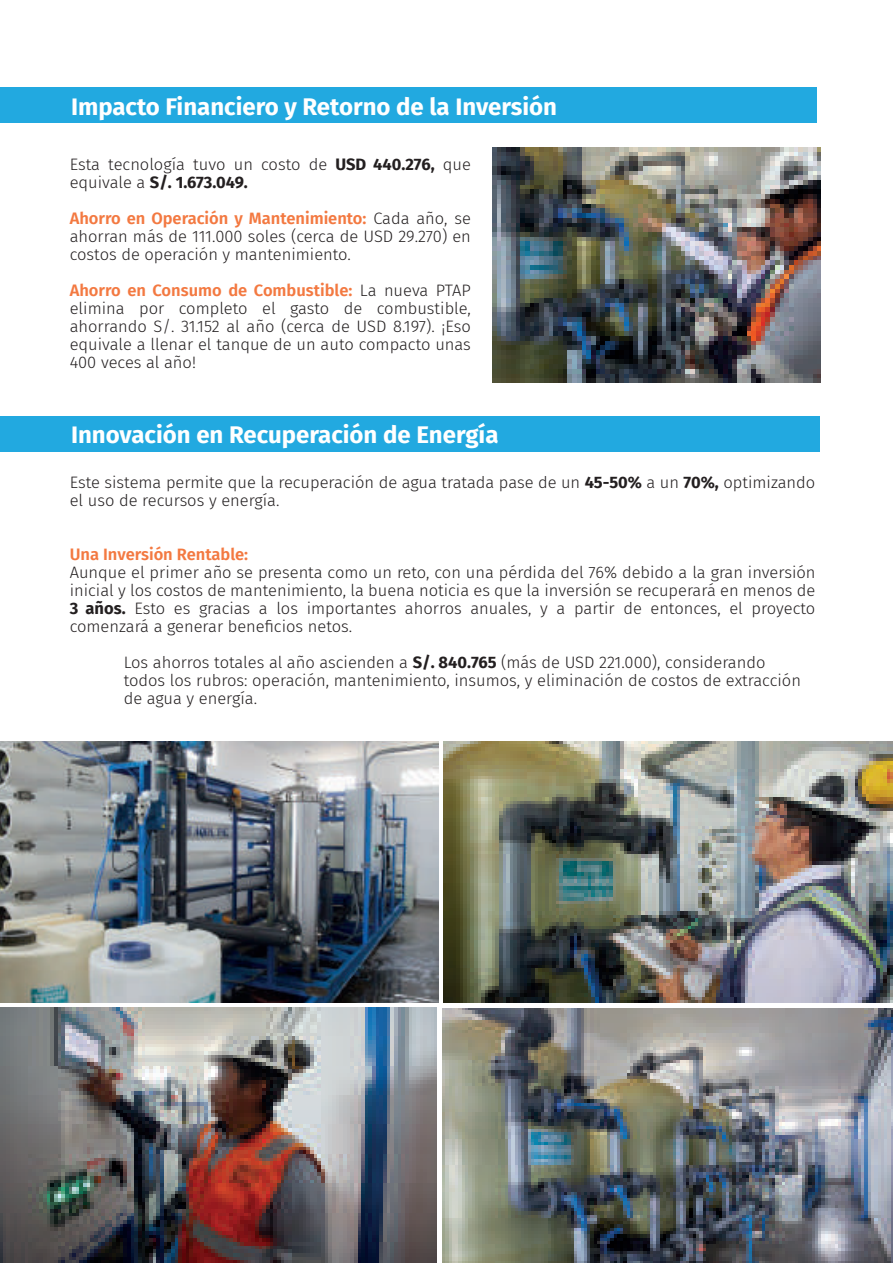
<style>
.page{position:relative;width:893px;height:1263px;background:#fff}
.page>*{position:absolute;margin:0;border:0;box-sizing:border-box;transform-origin:0 0}
.t1{font:700 24px "Fira Sans";color:#fff}
.t2{font:300 16.5px/18px "Fira Sans";color:#231f20}
.t3{font:600 16.5px "Fira Sans";color:#f37941}
.s1{font-weight:700}
.s2{font-weight:600;color:#f37941}
</style>
<div class="page">
<img style="left:493px;top:148px;width:328px;height:234px">
<div style="left:0;top:87px;width:816px;height:36px;background:#22a9e0"></div>
<div style="left:0;top:416px;width:819px;height:35px;background:#22a9e0"></div>
<img style="left:443px;top:741px;width:450px;height:262px">
<img style="left:0;top:1008px;width:437px;height:255px">
<img style="left:0;top:741px;width:438px;height:262px">
<img style="left:442px;top:1008px;width:451px;height:255px">
<h1 class="t1" style="left:71px;top:86px;width:488px">Impacto Financiero y Retorno de la Inversión</h1>
<p class="t2" style="left:70px;top:156px;width:403px">Esta tecnología tuvo un costo de <span class="s1">USD 440.276,</span> que equivale a <span class="s1">S/. 1.673.049.</span></p>
<p class="t2" style="left:70px;top:210px;width:403px;text-align:justify"><span class="s2">Ahorro en Operación y Mantenimiento:</span> Cada año, se ahorran más de 111.000 soles (cerca de USD 29.270) en costos de operación y mantenimiento.</p>
<p class="t2" style="left:70px;top:282px;width:403px;text-align:justify"><span class="s2">Ahorro en Consumo de Combustible:</span> La nueva PTAP elimina por completo el gasto de combustible, ahorrando S/. 31.152 al año (cerca de USD 8.197). ¡Eso equivale a llenar el tanque de un auto compacto unas 400 veces al año!</p>
<h1 class="t1" style="left:71px;top:415px;width:429px">Innovación en Recuperación de Energía</h1>
<p class="t2" style="left:70px;top:473px;width:747px">Este sistema permite que la recuperación de agua tratada pase de un <span class="s1">45-50%</span> a un <span class="s1">70%,</span> optimizando el uso de recursos y energía.</p>
<p class="t3" style="left:70px;top:540px;width:180px">Una Inversión Rentable:</p>
<p class="t2" style="left:70px;top:563px;width:747px;text-align:justify">Aunque el primer año se presenta como un reto, con una pérdida del 76% debido a la gran inversión inicial y los costos de mantenimiento, la buena noticia es que la inversión se recuperará en menos de <span class="s1">3 años.</span> Esto es gracias a los importantes ahorros anuales, y a partir de entonces, el proyecto comenzará a generar beneficios netos.</p>
<p class="t2" style="left:124px;top:653px;width:679px">Los ahorros totales al año ascienden a <span class="s1">S/. 840.765</span> (más de USD 221.000), considerando todos los rubros: operación, mantenimiento, insumos, y eliminación de costos de extracción de agua y energía.</p>
</div>
